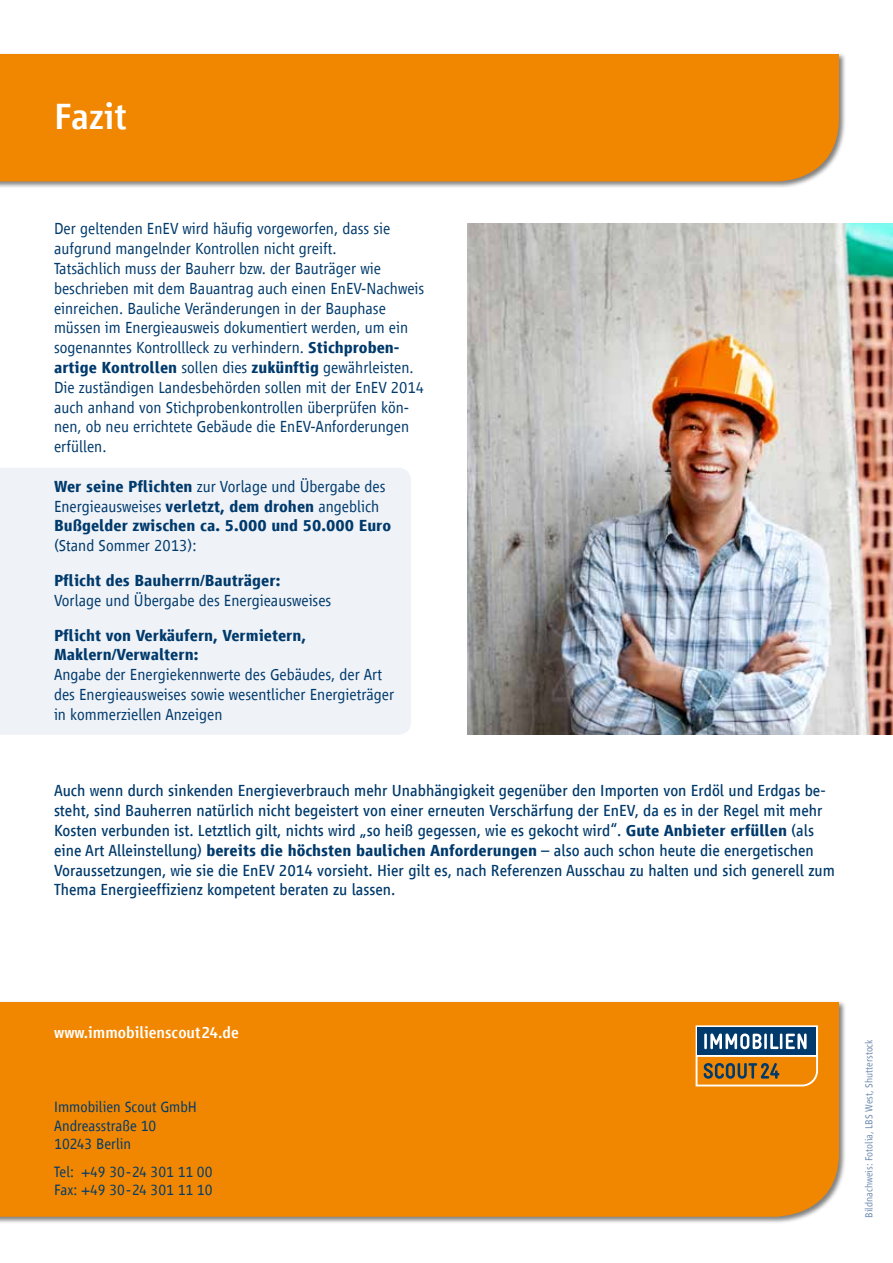
<style>
.page{position:relative;width:893px;height:1263px;background:#fff}
.page>*{position:absolute;margin:0;border:0;box-sizing:border-box;transform-origin:0 0}
.t1{font:500 37.5px "Scout Vialog";color:#fff}
.t2{font:300 16.5px/19.8px "Scout Vialog";color:#003a6c}
.t3{font:16.5px/19.8px "Scout Vialog";color:#003a6c}
.t4{font:700 16.5px/19.8px "Scout Vialog";color:#003a6c}
.t5{font:500 16.5px "Scout Vialog";color:#fff}
.t6{font:300 15.45px/18.8px "Scout Vialog";color:#003a6c}
.t7{font:300 10.5px "Scout Vialog";color:#718cb1}
.s1{font-weight:700}
.s2{font-weight:300}
</style>
<div class="page">
<div style="left:0;top:468px;width:411px;height:267px;background:#eff2f7"></div>
<img style="left:468px;top:223px;width:425px;height:512px">
<div style="left:0;top:1000px;width:846px;height:224px;background:#000;opacity:.5"></div>
<div style="left:0;top:1002px;width:839px;height:215px;background:#f18700"></div>
<svg style="left:696px;top:1025px;width:122px;height:61px;background:#908061"></svg>
<div style="left:0;top:52px;width:846px;height:137px;background:#000;opacity:.5"></div>
<div style="left:0;top:54px;width:839px;height:127px;background:#f18700"></div>
<h1 class="t1" style="left:54px;top:96px;width:74px">Fazit</h1>
<p class="t2" style="left:54px;top:219px;width:372px">Der geltenden EnEV wird häufig vorgeworfen, dass sie aufgrund mangelnder Kontrollen nicht greift.<br>Tatsächlich muss der Bauherr bzw. der Bauträger wie beschrieben mit dem Bauantrag auch einen EnEV-Nachweis einreichen. Bauliche Veränderungen in der Bauphase müssen im Energieausweis dokumentiert werden, um ein sogenanntes Kontrollleck zu verhindern. <span class="s1">Stichproben&shy;artige Kontrollen</span> sollen dies <span class="s1">zukünftig</span> gewährleisten.<br>Die zuständigen Landesbehörden sollen mit der EnEV 2014 auch anhand von Stichprobenkontrollen überprüfen kön&shy;nen, ob neu errichtete Gebäude die EnEV-Anforderungen erfüllen.</p>
<p class="t4" style="left:54px;top:476px;width:339px">Wer seine Pflichten <span class="s2">zur Vorlage und Übergabe des<br>Energieausweises</span> verletzt, dem drohen <span class="s2">angeblich<br></span>Bußgelder zwischen ca. 5.000 und 50.000 Euro</p>
<p class="t2" style="left:54px;top:536px;width:144px">(Stand Sommer 2013):</p>
<p class="t4" style="left:54px;top:571px;width:228px">Pflicht des Bauherrn/Bauträger:</p>
<p class="t2" style="left:54px;top:590px;width:279px">Vorlage und Übergabe des Energieausweises</p>
<p class="t4" style="left:54px;top:625px;width:254px">Pflicht von Verkäufern, Vermietern,<br>Maklern/Verwaltern:</p>
<p class="t2" style="left:54px;top:665px;width:342px">Angabe der Energiekennwerte des Gebäudes, der Art des Energieausweises sowie wesentlicher Energieträger in kommerziellen Anzeigen</p>
<p class="t3" style="left:54px;top:781px;width:782px">Auch wenn durch sinkenden Energieverbrauch mehr Unabhängigkeit gegenüber den Importen von Erdöl und Erdgas be&shy;steht, sind Bauherren natürlich nicht begeistert von einer erneuten Verschärfung der EnEV, da es in der Regel mit mehr Kosten verbunden ist. Letztlich gilt, nichts wird „so heiß gegessen, wie es gekocht wird“. <span class="s1">Gute Anbieter erfüllen</span> (als eine Art Alleinstellung) <span class="s1">bereits die höchsten baulichen Anforderungen</span> – also auch schon heute die energetischen Voraussetzungen, wie sie die EnEV 2014 vorsieht. Hier gilt es, nach Referenzen Ausschau zu halten und sich generell zum Thema Energieeffizienz kompetent beraten zu lassen.</p>
<p class="t5" style="left:54px;top:1023px;width:186px">www.immobilienscout24.de</p>
<p class="t6" style="left:54px;top:1097px;width:144px">Immobilien Scout GmbH<br>Andreasstraße 10<br>10243 Berlin</p>
<p class="t6" style="left:54px;top:1162px;width:160px">Tel: +49 30-24 301 11 00<br>Fax: +49 30-24 301 11 10</p>
<p class="t7" style="left:863px;top:1217px;width:180px;rotate:-90deg">Bildnachweis: Fotolia, LBS West, Shutterstock</p>
</div>
